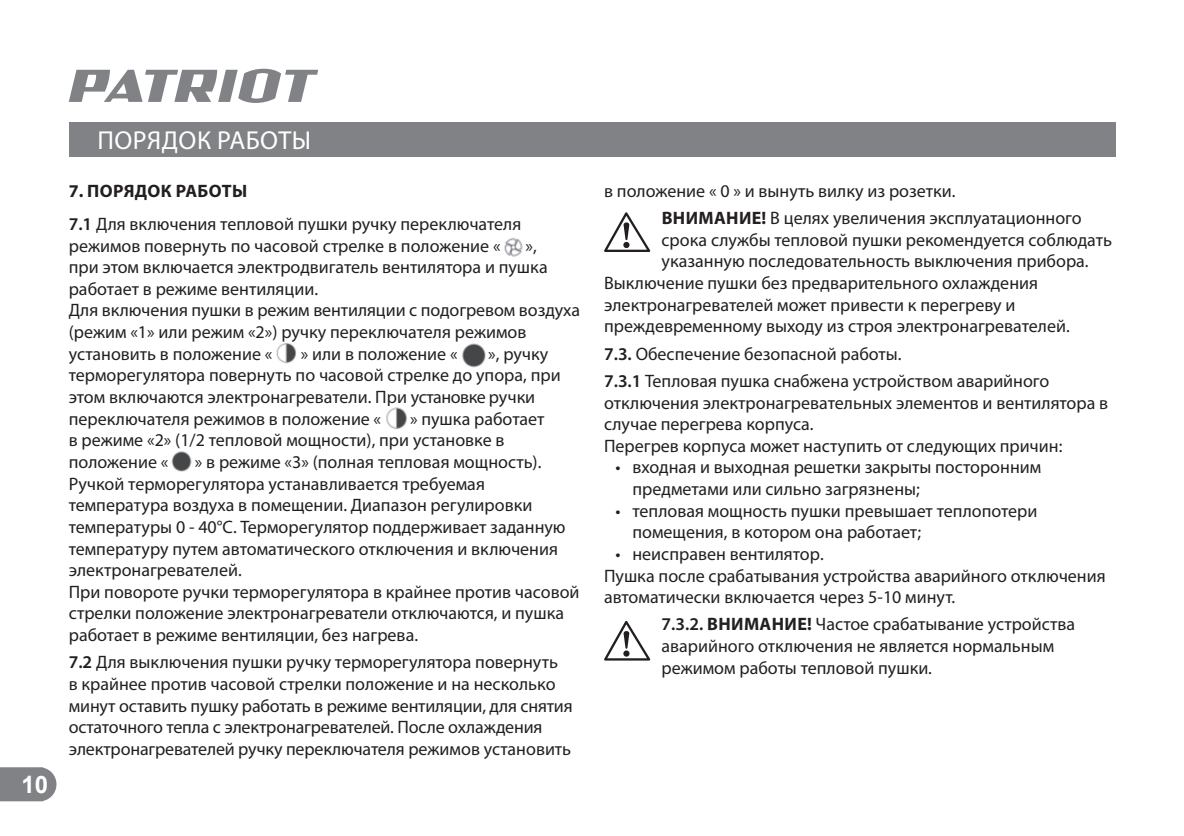
<style>
.page{position:relative;width:1184px;height:836px;background:#fff}
.page>*{position:absolute;margin:0;border:0;box-sizing:border-box;transform-origin:0 0}
.t1{font:26px "Myriad Pro";color:#fff}
.t2{font:700 24px "Arial";color:#fff}
.t3{font:18px/21.6px "Myriad Pro";color:#231f20}
.t4{font:700 18px "Myriad Pro";color:#231f20}
.s1{font-weight:700}
.s2{font-weight:600}
</style>
<div class="page">
<svg style="left:0;top:767px;width:56px;height:34px;background:#88898c"></svg>
<div style="left:69px;top:123px;width:1046px;height:34px;background:#808285"></div>
<svg style="left:69px;top:69px;width:249px;height:34px"></svg>
<img style="left:504px;top:237px;width:19px;height:20px">
<img style="left:276px;top:342px;width:21px;height:22px">
<img style="left:462px;top:343px;width:24px;height:25px">
<img style="left:386px;top:407px;width:21px;height:22px">
<img style="left:171px;top:451px;width:21px;height:21px">
<svg style="left:604px;top:212px;width:46px;height:40px"></svg>
<svg style="left:604px;top:621px;width:46px;height:39px"></svg>
<h2 class="t2" style="left:22px;top:768px;width:28px">10</h2>
<h1 class="t1" style="left:97px;top:125px;width:17px">ПОР</h1>
<h1 class="t1" style="left:147px;top:125px;width:165px">ЯДО К РАБОТЫ</h1>
<p class="t3" style="left:69px;top:174px;width:454px;line-height:33px"><span class="s1">7. ПОРЯДОК РАБОТЫ<br></span><span class="s2">7.1</span> Для включения тепловой пушки ручку переключателя</p>
<p class="t3" style="left:69px;top:234px;width:433px">режимов повернуть по часовой стрелке в положение «</p>
<p class="t3" style="left:69px;top:234px;width:513px;text-indent:457px">»,<br>при этом включается электродвигатель вентилятора и пушка работает в режиме вентиляции.<br>Для включения пушки в режим вентиляции с подогревом воздуха (режим «1» или режим «2») ручку переключателя режимов установить в положение «</p>
<p class="t3" style="left:69px;top:342px;width:493px;text-indent:419px">», ручку терморегулятора повернуть по часовой стрелке до упора, при этом включаются электронагреватели. При установке ручки переключателя режимов в положение «</p>
<p class="t3" style="left:301px;top:342px;width:158px">» или в положение «</p>
<p class="t3" style="left:69px;top:407px;width:477px;text-indent:341px">» пушка работает в режиме «2» (1/2 тепловой мощности), при установке в положение «</p>
<p class="t3" style="left:69px;top:450px;width:512px;text-indent:126px">» в режиме «3» (полная тепловая мощность).<br>Ручкой терморегулятора устанавливается требуемая температура воздуха в помещении. Диапазон регулировки температуры 0 - 40°С. Терморегулятор поддерживает заданную температуру путем автоматического отключения и включения электронагревателей.<br>При повороте ручки терморегулятора в крайнее против часовой стрелки положение электронагреватели отключаются, и пушка работает в режиме вентиляции, без нагрева.</p>
<p class="t3" style="left:69px;top:651px;width:505px"><span class="s2">7.2</span> Для выключения пушки ручку терморегулятора повернуть<br>в крайнее против часовой стрелки положение и на несколько минут оставить пушку работать в режиме вентиляции, для снятия остаточного тепла с электронагревателей. После охлаждения электронагревателей ручку переключателя режимов установить</p>
<p class="t3" style="left:604px;top:180px;width:353px">в положение « 0 » и вынуть вилку из розетки.</p>
<p class="t4" style="left:662px;top:206px;width:25px">Внимание</p>
<p class="t3" style="left:762px;top:207px;width:322px"><span class="s1">!</span> В целях увеличения эксплуатационного</p>
<p class="t3" style="left:661px;top:229px;width:452px">срока службы тепловой пушки рекомендуется соблюдать</p>
<p class="t3" style="left:661px;top:250px;width:429px">указанную последовательность выключения прибора.</p>
<p class="t3" style="left:604px;top:272px;width:435px">Выключение пушки без предварительного охлаждения</p>
<p class="t3" style="left:604px;top:293px;width:413px">электронагревателей может привести к перегреву и</p>
<p class="t3" style="left:604px;top:315px;width:467px">преждевременному выходу из строя электронагревателей.</p>
<p class="t3" style="left:604px;top:339px;width:447px;line-height:27.2px"><span class="s2">7.3.</span> Обеспечение безопасной работы.<br><span class="s2">7.3.1</span> Тепловая пушка снабжена устройством аварийного</p>
<p class="t3" style="left:604px;top:391px;width:506px">отключения электронагревательных элементов и вентилятора в случае перегрева корпуса.<br>Перегрев корпуса может наступить от следующих причин:</p>
<p class="t3" style="left:632px;top:456px;width:410px;text-indent:-17px">• входная и выходная решетки закрыты посторонним предметами или сильно загрязнены;</p>
<p class="t3" style="left:632px;top:499px;width:406px;text-indent:-17px">• тепловая мощность пушки превышает теплопотери помещения, в котором она работает;</p>
<p class="t3" style="left:604px;top:542px;width:503px;text-indent:11px">• неисправен вентилятор.<br>Пушка после срабатывания устройства аварийного отключения автоматически включается через 5-10 минут.</p>
<p class="t4" style="left:661px;top:612px;width:71px"><span class="s2">7.3.2.</span> Внимание</p>
<p class="t3" style="left:661px;top:613px;width:415px;text-indent:146px"><span class="s1">!</span> Частое срабатывание устройства аварийного отключения не является нормальным режимом работы тепловой пушки.</p>
</div>
